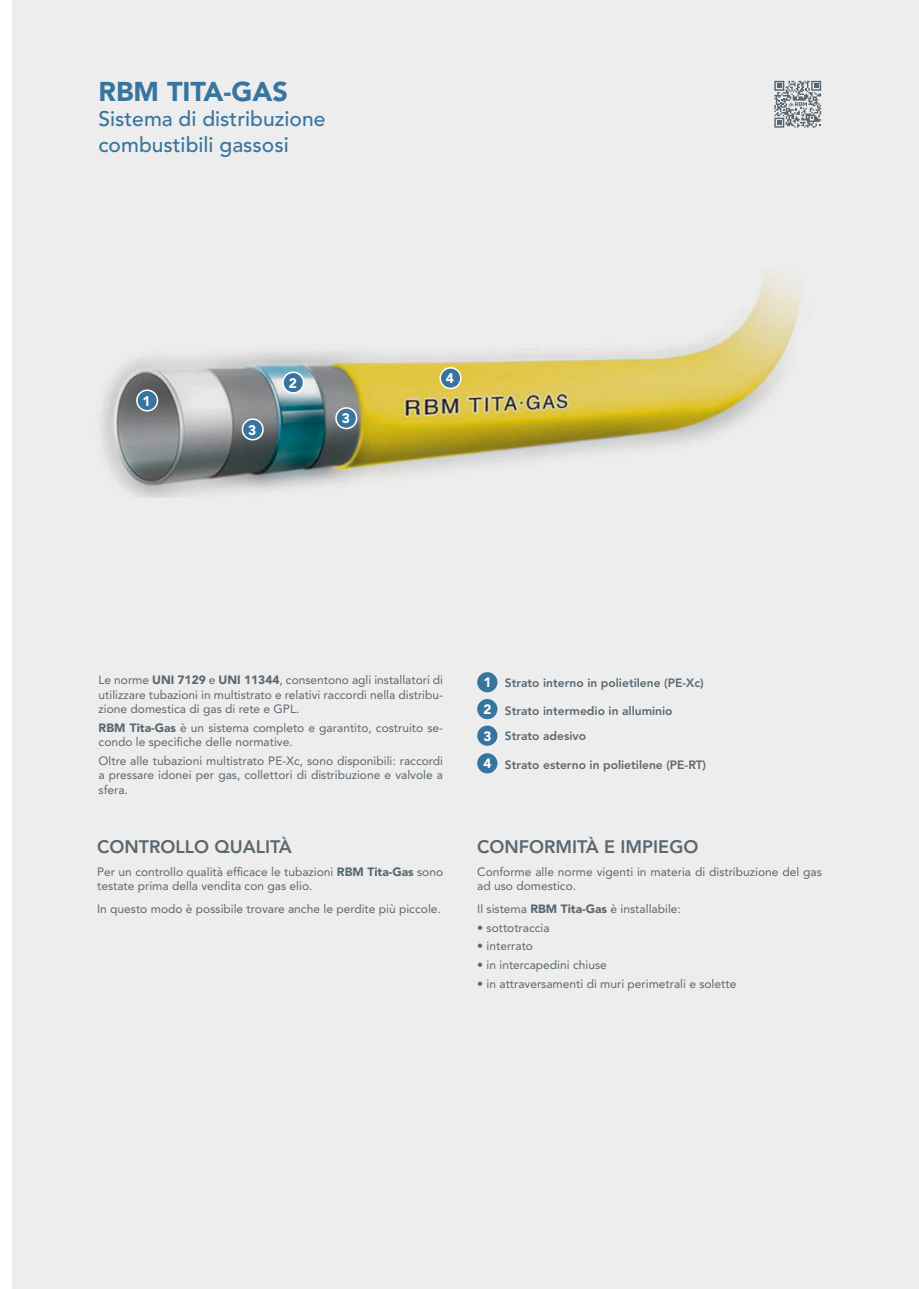
<style>
.page{position:relative;width:919px;height:1289px;background:#fff}
.page>*{position:absolute;margin:0;border:0;box-sizing:border-box;transform-origin:0 0}
.t1{font:900 27px "Avenir LT Pro";color:#37759f}
.t2{font:500 21px/25.2px "Avenir LT Pro";color:#37759f}
.t3{font:800 18px "Avenir LT Pro";color:#5b6770}
.t4{font:900 13.8px "Avenir LT Pro";color:#fff}
.t5{font:12px/14.4px "Avenir LT Pro";color:#5b6770}
.t6{font:800 12px/25.3px "Avenir LT Pro";color:#5b6770}
.s1{font-weight:900}
.s2{font-weight:900;font-size:13.5px;color:#fff}
</style>
<div class="page">
<div style="left:13px;top:0;width:905px;height:1288px;background:#ededed"></div>
<img style="left:101px;top:274px;width:700px;height:223px">
<div style="left:477px;top:672px;width:20px;height:20px;background:#37759f;border-radius:50%"></div>
<div style="left:477px;top:699px;width:20px;height:20px;background:#37759f;border-radius:50%"></div>
<div style="left:477px;top:725px;width:20px;height:20px;background:#37759f;border-radius:50%"></div>
<div style="left:477px;top:753px;width:20px;height:20px;background:#37759f;border-radius:50%"></div>
<div style="left:137px;top:390px;width:20px;height:21px;background:#37759f;border-radius:50%"></div>
<div style="left:136px;top:389px;width:22px;height:22px;border:2px solid #fff;border-radius:50%"></div>
<div style="left:283px;top:372px;width:20px;height:21px;background:#37759f;border-radius:50%"></div>
<div style="left:282px;top:371px;width:22px;height:23px;border:2px solid #fff;border-radius:50%"></div>
<div style="left:242px;top:419px;width:21px;height:21px;background:#37759f;border-radius:50%"></div>
<div style="left:242px;top:418px;width:22px;height:22px;border:2px solid #fff;border-radius:50%"></div>
<div style="left:440px;top:368px;width:21px;height:20px;background:#37759f;border-radius:50%"></div>
<div style="left:439px;top:367px;width:22px;height:22px;border:2px solid #fff;border-radius:50%"></div>
<div style="left:336px;top:408px;width:20px;height:20px;background:#37759f;border-radius:50%"></div>
<div style="left:335px;top:407px;width:22px;height:22px;border:2px solid #fff;border-radius:50%"></div>
<svg style="left:774px;top:81px;width:47px;height:47px"></svg>
<h1 class="t1" style="left:98px;top:75px;width:191px">RBM TITA-GAS</h1>
<h2 class="t2" style="left:98px;top:107px;width:228px">Sistema di distribuzione combustibili gassosi</h2>
<p class="t4" style="left:143px;top:392px;width:10px">1</p>
<p class="t4" style="left:248px;top:421px;width:10px">3</p>
<p class="t4" style="left:289px;top:375px;width:10px">2</p>
<p class="t4" style="left:342px;top:410px;width:10px">3</p>
<p class="t4" style="left:446px;top:370px;width:10px">4</p>
<p class="t5" style="left:99px;top:673px;width:346px;text-align:justify">Le norme <span class="s1">UNI 7129</span> e <span class="s1">UNI 11344</span>, consentono agli installatori di utilizzare tubazioni in multistrato e relativi raccordi nella distribu&shy;zione domestica di gas di rete e GPL.</p>
<p class="t5" style="left:99px;top:720px;width:346px"><span class="s1">RBM Tita-Gas</span> è un sistema completo e garantito, costruito se&shy;condo le specifiche delle normative.</p>
<p class="t5" style="left:99px;top:753px;width:346px;text-align:justify">Oltre alle tubazioni multistrato PE-Xc, sono disponibili: raccordi a pressare idonei per gas, collettori di distribuzione e valvole a sfera.</p>
<h3 class="t3" style="left:97px;top:836px;width:196px">CONTROLLO QUALITÀ</h3>
<p class="t5" style="left:97px;top:864px;width:347px">Per un controllo qualità efficace le tubazioni <span class="s1">RBM Tita-Gas</span> sono testate prima della vendita con gas elio.</p>
<p class="t5" style="left:97px;top:901px;width:345px">In questo modo è possibile trovare anche le perdite più piccole.</p>
<p class="t6" style="left:483px;top:670px;width:222px"><span class="s2">1</span> Strato interno in polietilene (PE-Xc)</p>
<p class="t6" style="left:483px;top:697px;width:191px"><span class="s2">2</span> Strato intermedio in alluminio<br><span class="s2">3</span> Strato adesivo</p>
<p class="t6" style="left:483px;top:751px;width:224px"><span class="s2">4</span> Strato esterno in polietilene (PE-RT)</p>
<h3 class="t3" style="left:477px;top:835px;width:222px">CONFORMITÀ E IMPIEGO</h3>
<p class="t5" style="left:477px;top:864px;width:346px">Conforme alle norme vigenti in materia di distribuzione del gas ad uso domestico.</p>
<p class="t5" style="left:477px;top:901px;width:205px">Il sistema <span class="s1">RBM Tita-Gas</span> è installabile:</p>
<p class="t5" style="left:477px;top:920px;width:74px">• sottotraccia</p>
<p class="t5" style="left:477px;top:938px;width:57px">• interrato</p>
<p class="t5" style="left:477px;top:957px;width:131px">• in intercapedini chiuse</p>
<p class="t5" style="left:477px;top:976px;width:260px">• in attraversamenti di muri perimetrali e solette</p>
</div>
